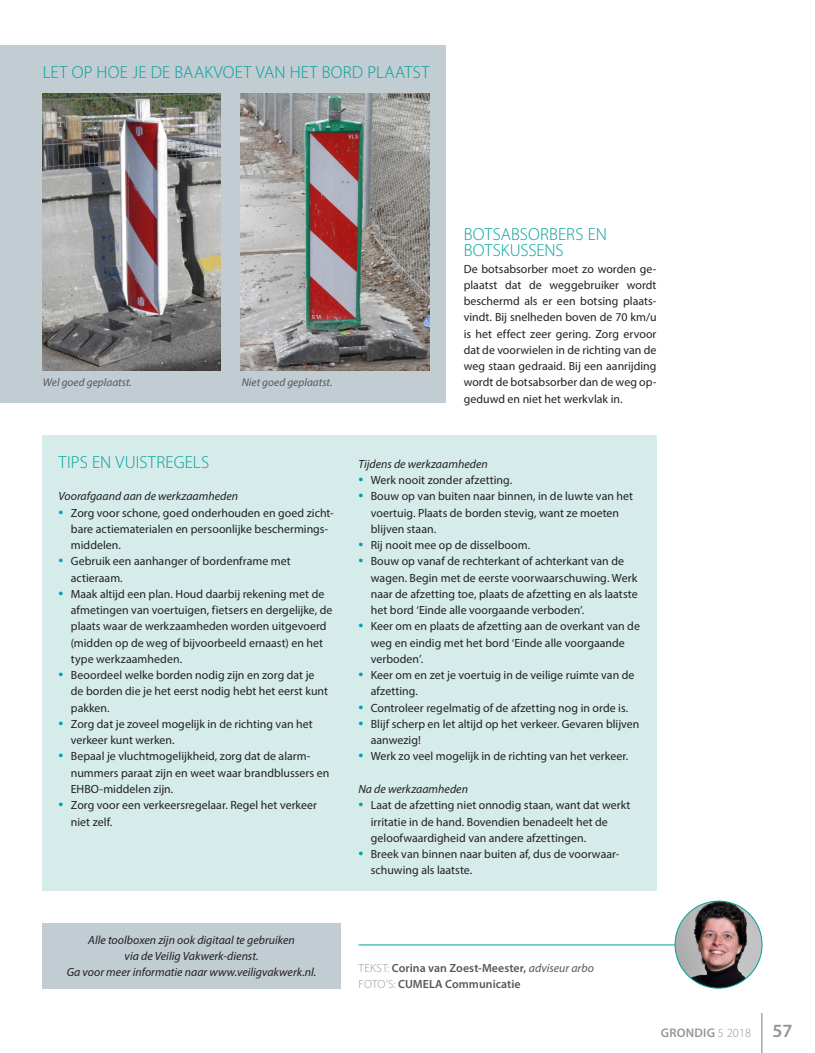
<style>
.page{position:relative;width:815px;height:1053px;background:#fff}
.page>*{position:absolute;margin:0;border:0;box-sizing:border-box;transform-origin:0 0}
.Kop_Cumelaria{font:300 17.5px/16.2px "Myriad Pro";letter-spacing:.01em;color:#00a19a}
.t1{font:600 12.5px "Myriad Pro";letter-spacing:.02em;color:#939598}
.Platte_tekst{font:11.88px/16.2px "Myriad Pro";letter-spacing:.005em;color:#231f20}
.Platte_tekst_kader{font:italic 11.88px/16.2px "Myriad Pro";color:#231f20;text-align:center}
.Platte_tekst-2{font:600 11.88px "Myriad Pro";letter-spacing:.005em;color:#57585a}
.Bijschrift{font:italic 11.25px "Myriad Pro";letter-spacing:.005em;color:#57585a}
.s1{font-size:17.5px;color:#00a0b0}
.s2{font-weight:300;color:#939598}
.s3{font-weight:400;font-style:italic}
.s4{font-weight:300}
.s5{font-size:18.75px}
</style>
<div class="page">
<hr style="left:761px;top:1012px;width:1px;height:40px;background:#939598">
<hr style="left:358px;top:944px;width:323px;height:1px;background:#00a19a">
<img style="left:675px;top:901px;width:87px;height:87px;border-radius:43px">
<div style="left:43px;top:435px;width:614px;height:455px;background:#d5eceb"></div>
<div style="left:43px;top:923px;width:298px;height:65px;background:#c1ccd3"></div>
<div style="left:0;top:45px;width:446px;height:358px;background:#c1ccd3"></div>
<img style="left:241px;top:94px;width:188px;height:276px">
<img style="left:43px;top:94px;width:178px;height:276px">
<p class="Kop_Cumelaria" style="left:43px;top:64px;width:388px">LET OP HOE JE DE BAAKVOET VAN HET BORD PLAATST</p>
<p class="Bijschrift" style="left:43px;top:376px;width:91px">Wel goed geplaatst.</p>
<p class="Bijschrift" style="left:242px;top:376px;width:92px">Niet goed geplaatst.</p>
<p class="Kop_Cumelaria" style="left:464px;top:226px;width:145px">BOTSABSORBERS EN<br>BOTSKUSSENS</p>
<p class="Platte_tekst" style="left:464px;top:260px;width:194px;text-align:justify">De botsabsorber moet zo worden ge&shy;plaatst dat de weggebruiker wordt beschermd als er een botsing plaats&shy;vindt. Bij snelheden boven de 70 km/u is het effect zeer gering. Zorg ervoor dat de voorwielen in de richting van de weg staan gedraaid. Bij een aanrijding wordt de botsabsorber dan de weg op&shy;geduwd en niet het werkvlak in.</p>
<p class="Kop_Cumelaria" style="left:59px;top:454px;width:152px">TIPS EN VUISTREGELS</p>
<p class="Platte_tekst_kader" style="left:58px;top:488px;width:181px">Voorafgaand aan de werkzaamheden</p>
<p class="Platte_tekst" style="left:71px;top:504px;width:264px;text-indent:-12px"><span class="s1">•</span> Zorg voor schone, goed onderhouden en goed zicht&shy;bare actiematerialen en persoonlijke beschermings&shy;middelen.</p>
<p class="Platte_tekst" style="left:71px;top:553px;width:222px;text-indent:-12px"><span class="s1">•</span> Gebruik een aanhanger of bordenframe met actieraam.</p>
<p class="Platte_tekst" style="left:71px;top:585px;width:263px;text-indent:-12px"><span class="s1">•</span> Maak altijd een plan. Houd daarbij rekening met de afmetingen van voertuigen, fietsers en dergelijke, de plaats waar de werkzaamheden worden uitgevoerd (midden op de weg of bijvoorbeeld ernaast) en het type werkzaamheden.</p>
<p class="Platte_tekst" style="left:71px;top:666px;width:259px;text-indent:-12px"><span class="s1">•</span> Beoordeel welke borden nodig zijn en zorg dat je de borden die je het eerst nodig hebt het eerst kunt pakken.</p>
<p class="Platte_tekst" style="left:71px;top:715px;width:243px;text-indent:-12px"><span class="s1">•</span> Zorg dat je zoveel mogelijk in de richting van het verkeer kunt werken.</p>
<p class="Platte_tekst" style="left:71px;top:748px;width:260px;text-indent:-12px"><span class="s1">•</span> Bepaal je vluchtmogelijkheid, zorg dat de alarm&shy;nummers paraat zijn en weet waar brandblussers en<br>EHBO-middelen zijn.</p>
<p class="Platte_tekst" style="left:71px;top:796px;width:248px;text-indent:-12px"><span class="s1">•</span> Zorg voor een verkeersregelaar. Regel het verkeer niet zelf.</p>
<p class="Platte_tekst_kader" style="left:88px;top:931px;width:208px">Alle toolboxen zijn ook digitaal te gebruiken via de Veilig Vakwerk-dienst.</p>
<p class="Platte_tekst_kader" style="left:67px;top:963px;width:251px">Ga voor meer informatie naar www.veiligvakwerk.nl.</p>
<p class="Platte_tekst_kader" style="left:358px;top:455px;width:131px">Tijdens de werkzaamheden</p>
<p class="Platte_tekst" style="left:358px;top:471px;width:155px"><span class="s1">•</span> Werk nooit zonder afzetting.</p>
<p class="Platte_tekst" style="left:371px;top:488px;width:264px;text-indent:-12px"><span class="s1">•</span> Bouw op van buiten naar binnen, in de luwte van het voertuig. Plaats de borden stevig, want ze moeten blijven staan.</p>
<p class="Platte_tekst" style="left:358px;top:536px;width:173px"><span class="s1">•</span> Rij nooit mee op de disselboom.</p>
<p class="Platte_tekst" style="left:371px;top:553px;width:268px;text-indent:-12px"><span class="s1">•</span> Bouw op vanaf de rechterkant of achterkant van de wagen. Begin met de eerste voorwaarschuwing. Werk naar de afzetting toe, plaats de afzetting en als laatste het bord ‘Einde alle voorgaande verboden’.</p>
<p class="Platte_tekst" style="left:371px;top:618px;width:271px;text-indent:-12px"><span class="s1">•</span> Keer om en plaats de afzetting aan de overkant van de weg en eindig met het bord ‘Einde alle voorgaande verboden’.</p>
<p class="Platte_tekst" style="left:371px;top:666px;width:265px;text-indent:-12px"><span class="s1">•</span> Keer om en zet je voertuig in de veilige ruimte van de afzetting.</p>
<p class="Platte_tekst" style="left:358px;top:699px;width:271px"><span class="s1">•</span> Controleer regelmatig of de afzetting nog in orde is.</p>
<p class="Platte_tekst" style="left:371px;top:715px;width:270px;text-indent:-12px"><span class="s1">•</span> Blijf scherp en let altijd op het verkeer. Gevaren blijven aanwezig!</p>
<p class="Platte_tekst" style="left:358px;top:748px;width:271px"><span class="s1">•</span> Werk zo veel mogelijk in de richting van het verkeer.</p>
<p class="Platte_tekst_kader" style="left:358px;top:780px;width:111px">Na de werkzaamheden</p>
<p class="Platte_tekst" style="left:371px;top:796px;width:261px;text-indent:-12px"><span class="s1">•</span> Laat de afzetting niet onnodig staan, want dat werkt irritatie in de hand. Bovendien benadeelt het de geloofwaardigheid van andere afzettingen.</p>
<p class="Platte_tekst" style="left:371px;top:845px;width:250px;text-indent:-12px"><span class="s1">•</span> Breek van binnen naar buiten af, dus de voorwaar&shy;schuwing als laatste.</p>
<p class="Platte_tekst-2" style="left:358px;top:960px;width:237px"><span class="s2">TEKST:</span> Corina van Zoest-Meester, <span class="s3">adviseur arbo</span></p>
<p class="Platte_tekst-2" style="left:358px;top:976px;width:164px"><span class="s2">FOTO’S:</span> CUMELA Communicatie</p>
<p class="t1" style="left:661px;top:1024px;width:133px">GRONDIG <span class="s4">5 2018</span> <span class="s5">57</span></p>
</div>
